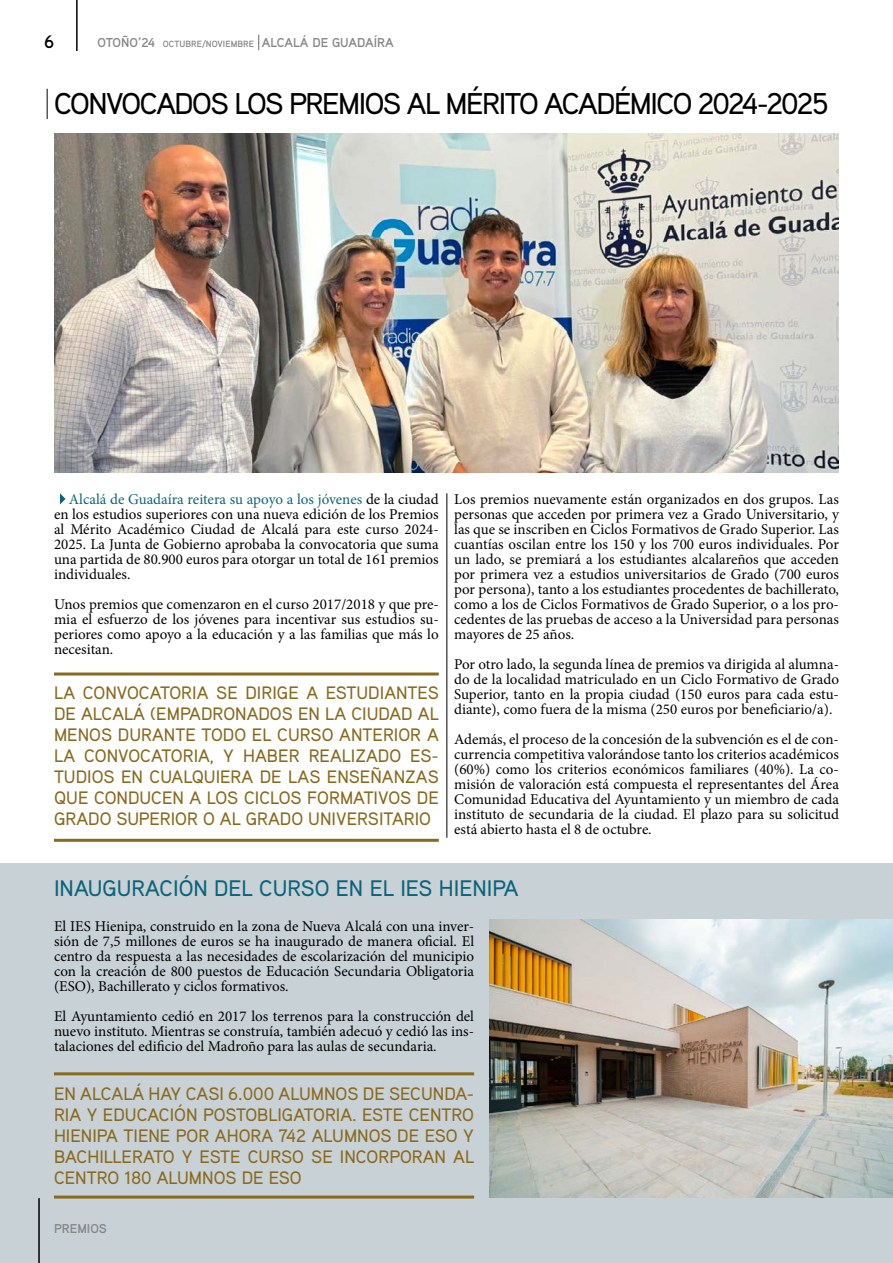
<style>
.page{position:relative;width:893px;height:1263px;background:#fff}
.page>*{position:absolute;margin:0;border:0;box-sizing:border-box;transform-origin:0 0}
.t1{font:500 30px "Aaux Pro";letter-spacing:-.05em;color:#000}
.t2{font:500 22.5px "Aaux Pro";color:#0b647c}
.t3{font:500 18px/21px "Aaux Pro";color:#8a691d;text-align:justify}
.t4{font:700 18px "Aaux Pro";color:#000}
.t5{font:15px/15px "Minion Pro";color:#000;text-align:justify}
.t6{font:700 12.9px "Aaux Pro";color:#878787}
.s1{font-size:9px}
.s2{color:#0b647c}
</style>
<div class="page">
<div style="left:0;top:863px;width:893px;height:400px;background:#c8d1d6"></div>
<hr style="left:892px;top:784px;width:1px;height:479px;background:#c8d1d6">
<img style="left:54px;top:134px;width:785px;height:338px">
<hr style="left:38px;top:1198px;width:2px;height:65px;background:#000">
<hr style="left:76px;top:0;width:2px;height:51px;background:#000">
<svg style="left:60px;top:493px;width:6px;height:11px"></svg>
<hr style="left:54px;top:839px;width:385px;height:3px;background:#8a691d">
<hr style="left:54px;top:1195px;width:420px;height:3px;background:#8a691d">
<hr style="left:54px;top:672px;width:385px;height:3px;background:#8a691d">
<hr style="left:54px;top:1072px;width:420px;height:3px;background:#8a691d">
<img style="left:490px;top:919px;width:403px;height:278px">
<hr style="left:446px;top:493px;width:1px;height:345px;background:#000">
<hr style="left:47px;top:89px;width:1px;height:30px;background:#000">
<svg style="left:258px;top:35px;width:1px;height:15px"></svg>
<p class="t4" style="left:44px;top:30px;width:11px">6</p>
<p class="t6" style="left:98px;top:35px;width:298px">OTOÑO’24 <span class="s1">OCTUBRE/NOVIEMBRE</span> ALCALÁ DE GUADAÍRA</p>
<h1 class="t1" style="left:54px;top:85px;width:776px">CONVOCADOS LOS PREMIOS AL MÉRITO ACADÉMICO 2024-2025</h1>
<p class="t5" style="left:54px;top:492px;width:386px;text-indent:15px"><span class="s2">Alcalá de Guadaíra reitera su apoyo a los jóvenes</span> de la ciudad en los estudios superiores con una nueva edición de los Premios al Mérito Académico Ciudad de Alcalá para este curso 2024- 2025. La Junta de Gobierno aprobaba la convocatoria que suma una partida de 80.900 euros para otorgar un total de 161 premios individuales.</p>
<p class="t5" style="left:54px;top:597px;width:386px">Unos premios que comenzaron en el curso 2017/2018 y que pre&shy;mia el esfuerzo de los jóvenes para incentivar sus estudios su&shy;periores como apoyo a la educación y a las familias que más lo necesitan.</p>
<p class="t3" style="left:54px;top:682px;width:386px">LA CONVOCATORIA SE DIRIGE A ESTUDIANTES DE ALCALÁ (EMPADRONADOS EN LA CIUDAD AL MENOS DURANTE TODO EL CURSO ANTERIOR A LA CONVOCATORIA, Y HABER REALIZADO ES-TUDIOS EN CUALQUIERA DE LAS ENSEÑANZAS QUE CONDUCEN A LOS CICLOS FORMATIVOS DE GRADO SUPERIOR O AL GRADO UNIVERSITARIO</p>
<p class="t5" style="left:454px;top:492px;width:386px">Los premios nuevamente están organizados en dos grupos. Las personas que acceden por primera vez a Grado Universitario, y las que se inscriben en Ciclos Formativos de Grado Superior. Las cuantías oscilan entre los 150 y los 700 euros individuales. Por un lado, se premiará a los estudiantes alcalareños que acceden por primera vez a estudios universitarios de Grado (700 euros por persona), tanto a los estudiantes procedentes de bachillerato, como a los de Ciclos Formativos de Grado Superior, o a los pro&shy;cedentes de las pruebas de acceso a la Universidad para personas mayores de 25 años.</p>
<p class="t5" style="left:454px;top:657px;width:386px">Por otro lado, la segunda línea de premios va dirigida al alumna&shy;do de la localidad matriculado en un Ciclo Formativo de Grado Superior, tanto en la propia ciudad (150 euros para cada estu&shy;diante), como fuera de la misma (250 euros por beneficiario/a).</p>
<p class="t5" style="left:454px;top:732px;width:386px">Además, el proceso de la concesión de la subvención es el de con&shy;currencia competitiva valorándose tanto los criterios académicos (60%) como los criterios económicos familiares (40%). La co&shy;misión de valoración está compuesta el representantes del Área Comunidad Educativa del Ayuntamiento y un miembro de cada instituto de secundaria de la ciudad. El plazo para su solicitud está abierto hasta el 8 de octubre.</p>
<h2 class="t2" style="left:54px;top:874px;width:466px">INAUGURACIÓN DEL CURSO EN EL IES HIENIPA</h2>
<p class="t5" style="left:54px;top:918px;width:422px">El IES Hienipa, construido en la zona de Nueva Alcalá con una inver&shy;sión de 7,5 millones de euros se ha inaugurado de manera oficial. El centro da respuesta a las necesidades de escolarización del municipio con la creación de 800 puestos de Educación Secundaria Obligatoria (ESO), Bachillerato y ciclos formativos.</p>
<p class="t5" style="left:54px;top:1008px;width:422px">El Ayuntamiento cedió en 2017 los terrenos para la construcción del nuevo instituto. Mientras se construía, también adecuó y cedió las ins&shy;talaciones del edificio del Madroño para las aulas de secundaria.</p>
<p class="t3" style="left:54px;top:1083px;width:422px">EN ALCALÁ HAY CASI 6.000 ALUMNOS DE SECUNDA-RIA Y EDUCACIÓN POSTOBLIGATORIA. ESTE CENTRO HIENIPA TIENE POR AHORA 742 ALUMNOS DE ESO Y BACHILLERATO Y ESTE CURSO SE INCORPORAN AL CENTRO 180 ALUMNOS DE ESO</p>
<p class="t6" style="left:54px;top:1220px;width:55px">PREMIOS</p>
</div>
